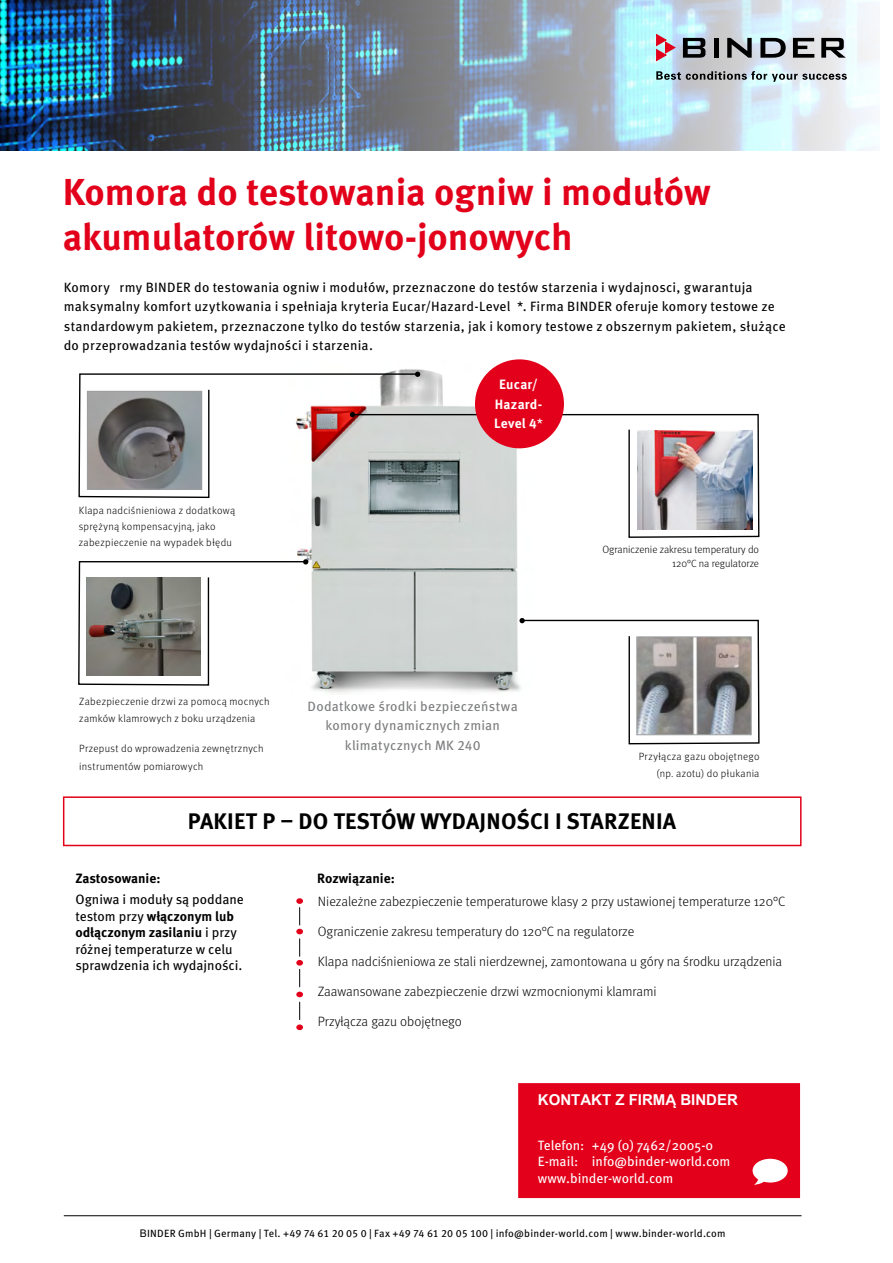
<style>
.page{position:relative;width:893px;height:1263px;background:#fff}
.page>*{position:absolute;margin:0;border:0;box-sizing:border-box;transform-origin:0 0}
.Kerntitel_ROT{font:700 37.5px/45px "Meta Pro";letter-spacing:-.005em;color:#e2001a}
.H1_-_Headline___Bros{font:700 22.5px "Meta Pro";letter-spacing:.01em;color:#000}
.H1_-_Headline___Bros-2{font:700 15px "Arial Unicode MS";color:#fff}
.p_body_basic{font:13.5px/19.5px "Meta Pro";letter-spacing:.015em;color:#000}
.Subline{font:300 13.5px "Meta Pro";color:#000}
.Subline-2{font:13.5px/16.5px "Meta Pro";color:#000}
.t1{font:13.5px "Meta OT";color:#fff}
.p_body_std{font:13.5px/19.5px "Meta Pro";letter-spacing:.015em;color:#7b7c7e;text-align:center}
.Subline-3{font:700 13.5px "Meta Pro";letter-spacing:-.005em;color:#000}
.p_body_basic-2{font:700 13.5px/19.5px "Meta Pro";letter-spacing:.02em;color:#fff;text-align:center}
.p_body_std-2{font:300 10.5px/17.2px "Meta Pro";letter-spacing:.025em;color:#000}
.p_table_product_foot{font:10.5px "Meta Pro";letter-spacing:.02em;color:#000}
.Subline-4{font:300 10.5px/13.8px "Meta Pro";color:#000;text-align:right}
.s1{font-weight:400}
.s2{font-weight:700}
.s3{font-family:"Arial Unicode MS"}
</style>
<div class="page">
<div style="left:518px;top:1083px;width:282px;height:115px;background:#e2001a;border:2px solid #e2001a"></div>
<img style="left:0;top:0;width:874px;height:150px">
<svg style="left:656px;top:71px;width:191px;height:11px;background:#9ba5a9"></svg>
<svg style="left:683px;top:38px;width:22px;height:20px"></svg>
<hr style="left:714px;top:38px;width:4px;height:20px;background:#000">
<svg style="left:727px;top:38px;width:25px;height:20px"></svg>
<svg style="left:760px;top:38px;width:26px;height:20px"></svg>
<svg style="left:793px;top:38px;width:21px;height:20px"></svg>
<svg style="left:821px;top:38px;width:25px;height:20px"></svg>
<svg style="left:656px;top:34px;width:19px;height:27px"></svg>
<hr style="left:64px;top:1215px;width:737px;height:1px;background:#000">
<img style="left:297px;top:359px;width:237px;height:334px">
<svg style="left:519px;top:618px;width:241px;height:127px"></svg>
<img style="left:638px;top:638px;width:111px;height:95px">
<div style="left:636px;top:636px;width:115px;height:99px;border:1px solid #9c9e9f"></div>
<svg style="left:78px;top:559px;width:230px;height:127px"></svg>
<img style="left:87px;top:578px;width:113px;height:98px">
<svg style="left:628px;top:413px;width:132px;height:125px"></svg>
<svg style="left:78px;top:372px;width:342px;height:127px"></svg>
<hr style="left:353px;top:414px;width:405px;height:1px;background:#000">
<img style="left:89px;top:393px;width:111px;height:94px">
<div style="left:87px;top:391px;width:115px;height:98px;border:1px solid #9c9e9f"></div>
<img style="left:638px;top:431px;width:115px;height:98px">
<div style="left:296px;top:898px;width:7px;height:6px;background:#e2001a;border-radius:50%"></div>
<div style="left:296px;top:960px;width:7px;height:6px;background:#e2001a;border-radius:50%"></div>
<div style="left:296px;top:1024px;width:7px;height:6px;background:#e2001a;border-radius:50%"></div>
<svg style="left:296px;top:907px;width:7px;height:49px"></svg>
<svg style="left:296px;top:969px;width:7px;height:51px"></svg>
<div style="left:63px;top:796px;width:738px;height:50px;border:2px solid #e2001a"></div>
<svg style="left:752px;top:1159px;width:36px;height:26px"></svg>
<div style="left:475px;top:359px;width:89px;height:89px;background:#e2001a;border-radius:50%"></div>
<p class="Kerntitel_ROT" style="left:63px;top:167px;width:649px">Komora do testowania ogniw i modułów akumulatorów litowo-jonowych</p>
<p class="p_body_basic" style="left:64px;top:276px;width:690px">Komory rmy BINDER do testowania ogniw i modułów, przeznaczone do testów starzenia i wydajnosci, gwarantuja</p>
<p class="p_body_basic" style="left:64px;top:296px;width:723px">maksymalny komfort uzytkowania i spełniaja kryteria Eucar/Hazard-Level *. Firma BINDER oferuje komory testowe ze standardowym pakietem, przeznaczone tylko do testów starzenia, jak i komory testowe z obszernym pakietem, służące do przeprowadzania testów wydajności i starzenia.</p>
<p class="p_body_std-2" style="left:79px;top:502px;width:158px;line-height:15.9px">Klapa nadciśnieniowa z dodatkową sprężyną kompensacyjną, jako zabezpieczenie na wypadek błędu</p>
<p class="p_body_basic-2" style="left:494px;top:374px;width:50px">Eucar/<br>Hazard-<br>Level 4<span class="s1">*</span></p>
<p class="p_body_std-2" style="left:79px;top:692px;width:192px">Zabezpieczenie drzwi za pomocą mocnych zamków klamrowych z boku urządzenia</p>
<p class="p_body_std" style="left:308px;top:695px;width:212px">Dodatkowe środki bezpieczeństwa komory dynamicznych zmian</p>
<p class="p_body_std-2" style="left:79px;top:740px;width:186px">Przepust do wprowadzenia zewnętrznych</p>
<p class="p_body_std" style="left:345px;top:734px;width:137px">klimatycznych MK 240</p>
<p class="p_body_std-2" style="left:79px;top:757px;width:126px">instrumentów pomiarowych</p>
<p class="Subline-4" style="left:602px;top:542px;width:158px">Ograniczenie zakresu temperatury do<br>120°C na regulatorze</p>
<p class="p_body_std-2" style="left:639px;top:747px;width:122px;text-align:right">Przyłącza gazu obojętnego (np. azotu) do płukania</p>
<p class="H1_-_Headline___Bros" style="left:188px;top:804px;width:490px">PAKIET P – DO TESTÓW WYDAJNOŚCI I STARZENIA</p>
<p class="Subline-3" style="left:75px;top:868px;width:87px">Zastosowanie:</p>
<p class="Subline-2" style="left:75px;top:890px;width:170px">Ogniwa i moduły są poddane testom przy <span class="s2">włączonym lub odłączonym zasilaniu</span> i przy różnej temperaturze w celu sprawdzenia ich wydajności.</p>
<p class="Subline-3" style="left:317px;top:868px;width:79px">Rozwiązanie:</p>
<p class="Subline" style="left:318px;top:892px;width:469px">Niezależne zabezpieczenie temperaturowe klasy 2 przy ustawionej temperaturze 120°C</p>
<p class="Subline" style="left:318px;top:922px;width:318px">Ograniczenie zakresu temperatury do 120°C na regulatorze</p>
<p class="Subline" style="left:318px;top:952px;width:466px">Klapa nadciśnieniowa ze stali nierdzewnej, zamontowana u góry na środku urządzenia</p>
<p class="Subline" style="left:318px;top:982px;width:340px">Zaawansowane zabezpieczenie drzwi wzmocnionymi klamrami</p>
<p class="Subline" style="left:318px;top:1012px;width:145px">Przyłącza gazu obojętnego</p>
<p class="H1_-_Headline___Bros-2" style="left:538px;top:1088px;width:201px">KONTAKT Z FIRMĄ BINDER</p>
<h4 class="t1" style="left:538px;top:1137px;width:177px">Telefon: +49 (0) 7462/2005-0</h4>
<h4 class="t1" style="left:538px;top:1153px;width:194px">E-mail: info@binder-world.com</h4>
<h4 class="t1" style="left:538px;top:1170px;width:137px">www.binder-world.com</h4>
<p class="p_table_product_foot" style="left:140px;top:1225px;width:587px"><span class="s3">B</span>INDER GmbH | Germany | Tel. +49 74 61 20 05 0 | Fax +49 74 61 20 05 100 | info@binder-world.com | www.binder-world.com</p>
</div>
